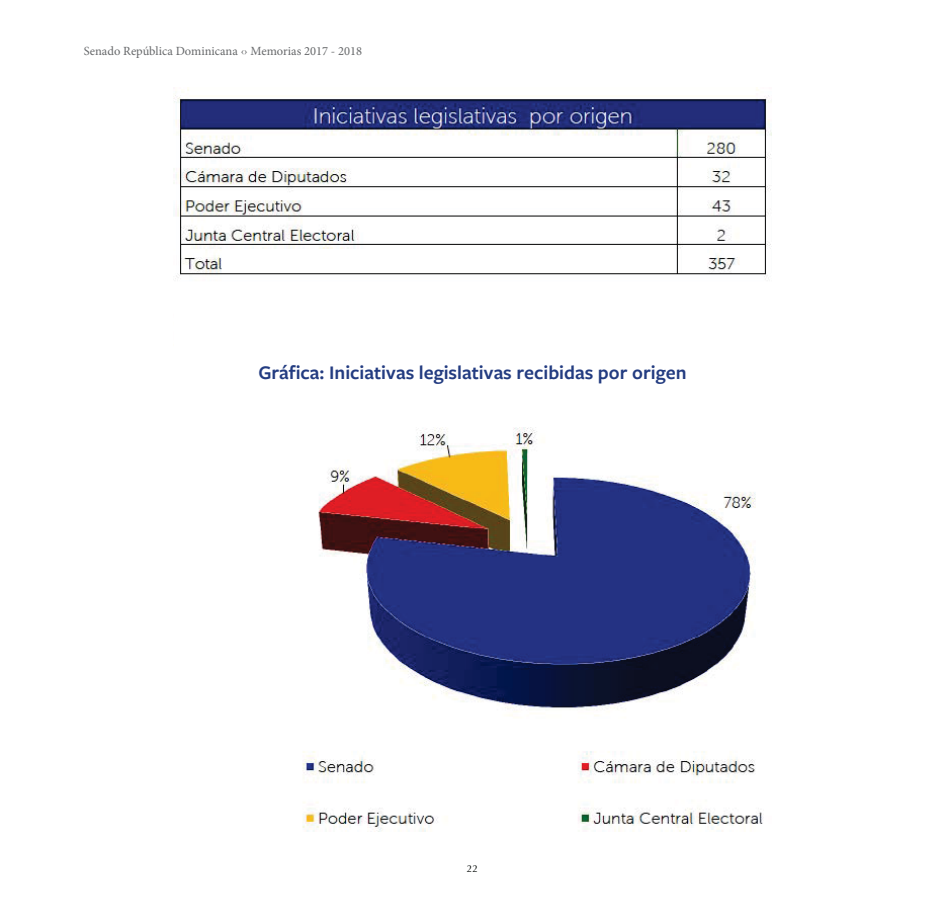
<style>
.page{position:relative;width:945px;height:923px;background:#fff}
.page>*{position:absolute;margin:0;border:0;box-sizing:border-box;transform-origin:0 0}
.t1{font:600 20px "Freight Sans Pro";color:#233c81}
.t2{font:12.5px "Minion Pro";color:#66686a}
.t3{font:10px "Optima";color:#030806}
</style>
<div class="page">
<img style="left:174px;top:87px;width:597px;height:745px">
<div style="left:174px;top:302px;width:597px;height:63px;background:#fff"></div>
<p class="t2" style="left:84px;top:44px;width:280px">Senado República Dominicana ‹› Memorias 2017 - 2018</p>
<p class="t1" style="left:258px;top:365px;width:430px">Gráfica: Iniciativas legislativas recibidas por origen</p>
<p class="t3" style="left:467px;top:863px;width:13px">22</p>
</div>
